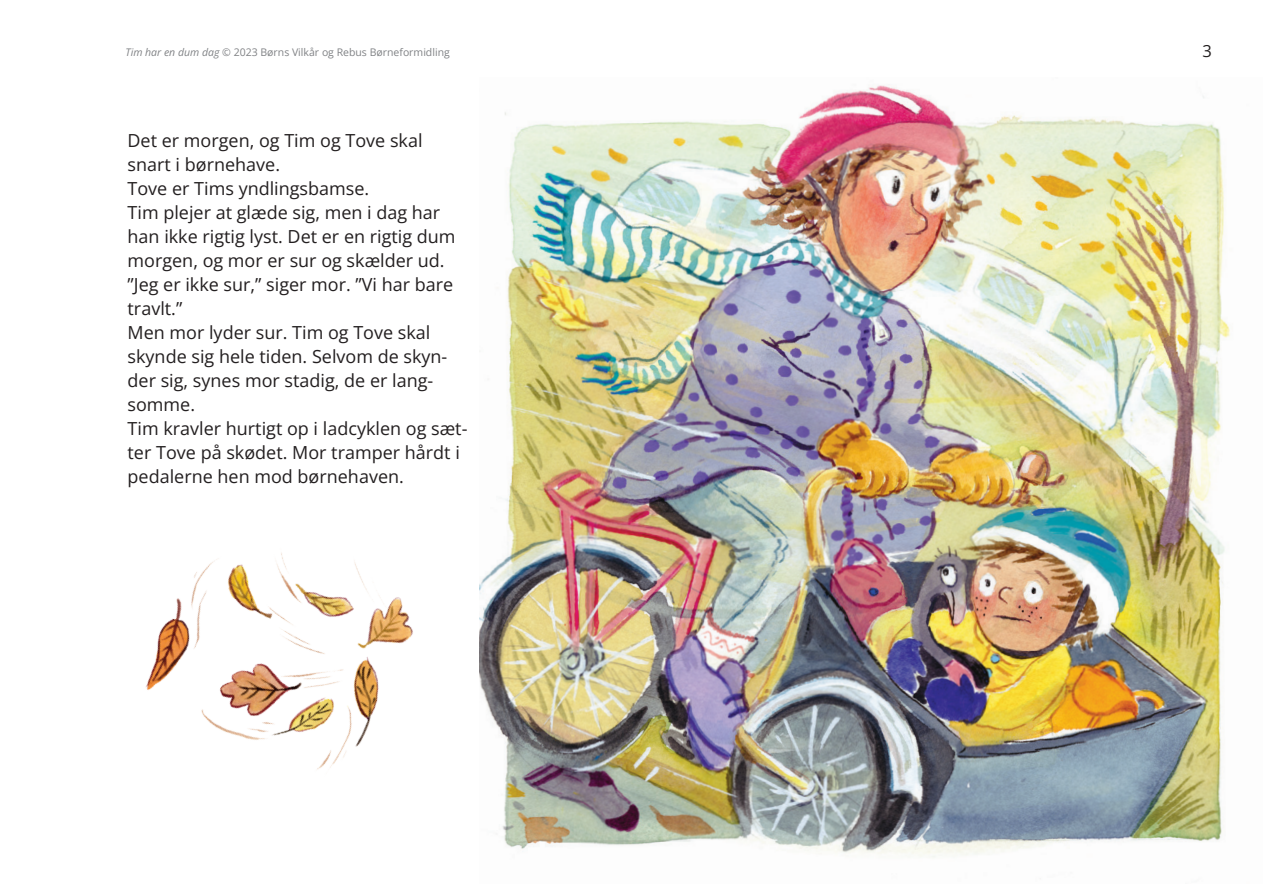
<style>
.page{position:relative;width:1263px;height:893px;background:#fff}
.page>*{position:absolute;margin:0;border:0;box-sizing:border-box;transform-origin:0 0}
.t1{font:18px/24px "Open Sans";color:#231f20}
.t2{font:16.5px "Open Sans";color:#231f20}
.t3{font:10.5px "Open Sans";color:#808285}
.s1{font-style:italic}
</style>
<div class="page">
<img style="left:505px;top:85px;width:725px;height:773px">
<img style="left:146px;top:421px;width:360px;height:437px">
<p class="t3" style="left:125px;top:45px;width:326px"><span class="s1">Tim har en dum dag</span> © 2023 Børns Vilkår og Rebus Børneformidling</p>
<p class="t2" style="left:1202px;top:40px;width:11px">3</p>
<p class="t1" style="left:128px;top:128px;width:297px">Det er morgen, og Tim og Tove skal snart i børnehave.</p>
<p class="t1" style="left:128px;top:176px;width:243px">Tove er Tims yndlingsbamse.</p>
<p class="t1" style="left:128px;top:200px;width:330px">Tim plejer at glæde sig, men i dag har han ikke rigtig lyst. Det er en rigtig dum morgen, og mor er sur og skælder ud.</p>
<p class="t1" style="left:128px;top:272px;width:327px">”Jeg er ikke sur,” siger mor. ”Vi har bare travlt.”</p>
<p class="t1" style="left:128px;top:320px;width:321px">Men mor lyder sur. Tim og Tove skal skynde sig hele tiden. Selvom de skyn&shy;der sig, synes mor stadig, de er lang&shy;somme.</p>
<p class="t1" style="left:128px;top:416px;width:341px">Tim kravler hurtigt op i ladcyklen og sæt&shy;ter Tove på skødet. Mor tramper hårdt i pedalerne hen mod børnehaven.</p>
</div>
